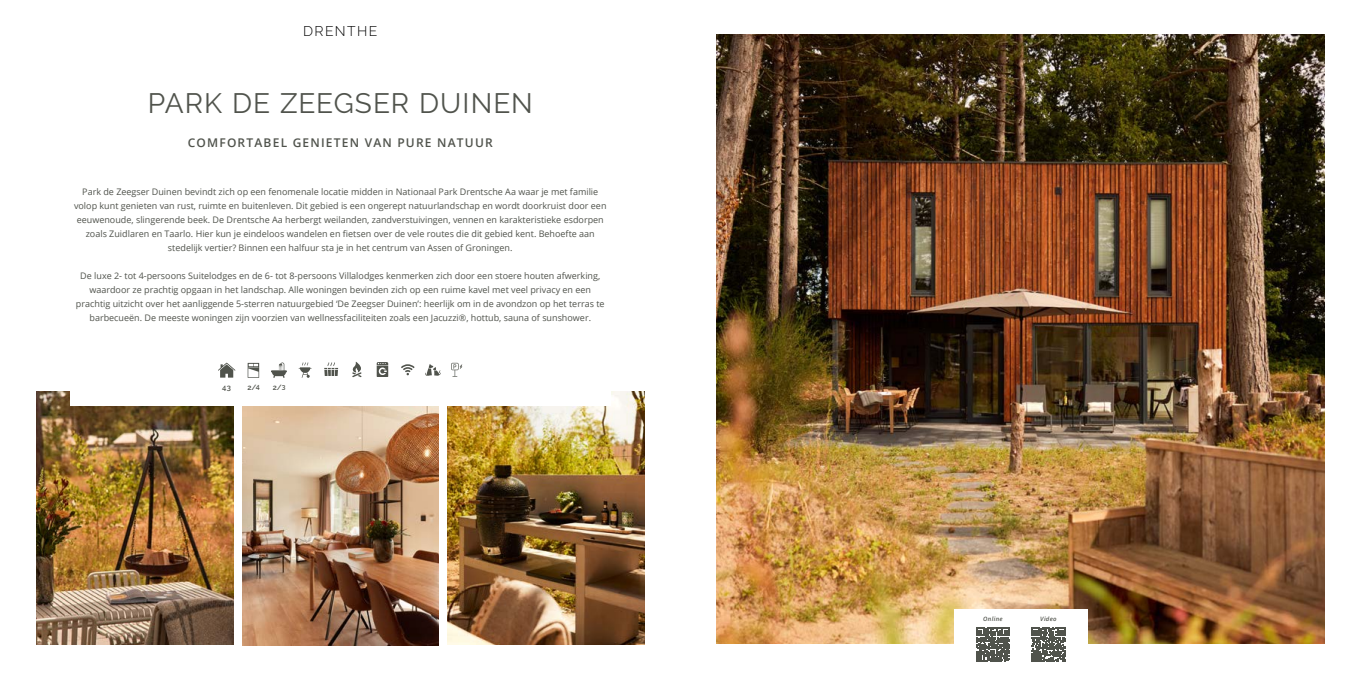
<style>
.page{position:relative;width:1361px;height:681px;background:#fff}
.page>*{position:absolute;margin:0;border:0;box-sizing:border-box;transform-origin:0 0}
.t1{font:28px "Raleway";letter-spacing:.04em;color:#50534c}
.t2{font:300 14px "Raleway";letter-spacing:.1em;color:#000}
.t3{font:600 12px "Open Sans";letter-spacing:.1em;color:#50534c}
.t4{font:9px/14px "Open Sans";color:#50534c;text-align:center}
.t5{font:600 7.6px "Raleway";color:#50534c}
.t6{font:600 7.5px "Raleway";color:#50534c}
.t7{font:italic 600 6px "Open Sans";letter-spacing:.05em;color:#50534c}
.s1{font-size:7.2px}
.s2{font-size:6.8px}
</style>
<div class="page">
<img style="left:36px;top:391px;width:197px;height:253px">
<img style="left:447px;top:391px;width:197px;height:253px">
<img style="left:242px;top:406px;width:197px;height:239px">
<div style="left:70px;top:375px;width:541px;height:30px;background:#fff"></div>
<svg style="left:248px;top:363px;width:11px;height:14px"></svg>
<svg style="left:271px;top:362px;width:16px;height:15px"></svg>
<svg style="left:299px;top:362px;width:12px;height:15px"></svg>
<svg style="left:324px;top:362px;width:14px;height:14px"></svg>
<svg style="left:352px;top:362px;width:9px;height:15px"></svg>
<svg style="left:377px;top:362px;width:11px;height:15px"></svg>
<svg style="left:401px;top:364px;width:14px;height:11px"></svg>
<svg style="left:425px;top:364px;width:16px;height:12px"></svg>
<svg style="left:451px;top:362px;width:11px;height:14px"></svg>
<svg style="left:218px;top:362px;width:17px;height:15px"></svg>
<img style="left:716px;top:35px;width:609px;height:608px">
<div style="left:954px;top:609px;width:133px;height:71px;background:#fff"></div>
<svg style="left:976px;top:627px;width:34px;height:34px"></svg>
<svg style="left:1031px;top:627px;width:34px;height:34px"></svg>
<h2 class="t2" style="left:303px;top:23px;width:76px">DRENTHE</h2>
<h1 class="t1" style="left:148px;top:87px;width:386px">PARK DE ZEEGSER DUINEN</h1>
<h3 class="t3" style="left:188px;top:134px;width:307px">COMFORTABEL GENIETEN VAN PURE NATUUR</h3>
<p class="t4" style="left:74px;top:184px;width:534px">Park de Zeegser Duinen bevindt zich op een fenomenale locatie midden in Nationaal Park Drentsche Aa waar je met familie volop kunt genieten van rust, ruimte en buitenleven. Dit gebied is een ongerept natuurlandschap en wordt doorkruist door een eeuwenoude, slingerende beek. De Drentsche Aa herbergt weilanden, zandverstuivingen, vennen en karakteristieke esdorpen zoals Zuidlaren en Taarlo. Hier kun je eindeloos wandelen en fietsen over de vele routes die dit gebied kent. Behoefte aan stedelijk vertier? Binnen een halfuur sta je in het centrum van Assen of Groningen.</p>
<p class="t4" style="left:76px;top:268px;width:530px">De luxe 2- tot 4-persoons Suitelodges en de 6- tot 8-persoons Villalodges kenmerken zich door een stoere houten afwerking, waardoor ze prachtig opgaan in het landschap. Alle woningen bevinden zich op een ruime kavel met veel privacy en een prachtig uitzicht over het aanliggende 5-sterren natuurgebied ‘De Zeegser Duinen’: heerlijk om in de avondzon op het terras te barbecueën. De meeste woningen zijn voorzien van wellnessfaciliteiten zoals een Jacuzzi®, hottub, sauna of sunshower.</p>
<p class="t5" style="left:222px;top:382px;width:10px">43</p>
<p class="t6" style="left:247px;top:383px;width:14px">2/<span class="s1">4</span></p>
<p class="t6" style="left:273px;top:383px;width:14px">2/<span class="s2">3</span></p>
<p class="t7" style="left:983px;top:614px;width:21px">Online</p>
<p class="t7" style="left:1040px;top:614px;width:18px">Video</p>
</div>
